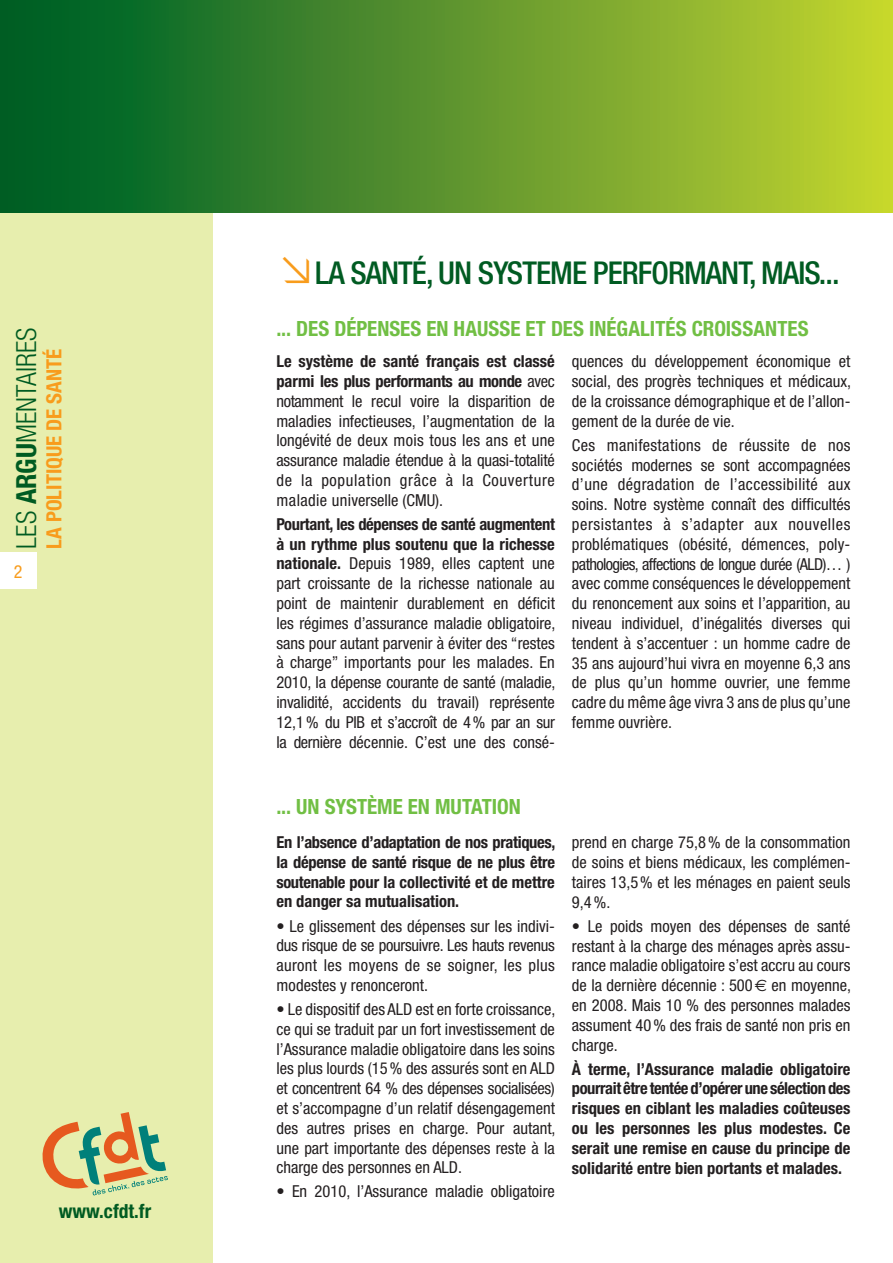
<style>
.page{position:relative;width:893px;height:1263px;background:#fff}
.page>*{position:absolute;margin:0;border:0;box-sizing:border-box;transform-origin:0 0}
.ours{font:500 condensed 31.5px "Helvetica Neue";letter-spacing:-.03em;color:#005b22}
.t1{font:300 condensed 27.75px "Helvetica Neue";color:#005b22}
.ours-2{font:700 condensed 21px "Helvetica Neue";color:#71bf44}
.t2{font:700 condensed 21px "Helvetica Neue";color:#f89c1c}
.t3{font:700 condensed 19.5px "Helvetica Neue";color:#005b22}
.t4{font:condensed 18px "Helvetica Neue";color:#f89c1c}
.ours-3{font:condensed 16.5px/19.8px "Helvetica Neue";color:#231f20;text-align:justify}
.ours-4{font:700 condensed 16.5px/19.8px "Helvetica Neue";color:#231f20;text-align:justify}
.s1{font-weight:700}
.s2{font-family:"DIN Regular Alternate";font-weight:400;font-stretch:normal;font-size:39px;color:#f89c1c}
.s3{font-family:"Euro Sans";font-stretch:normal}
</style>
<div class="page">
<div style="left:0;top:0;width:213px;height:1263px;background:#e7eeae"></div>
<div style="left:0;top:0;width:893px;height:213px;background:linear-gradient(to right,#005827,#c5d332)"></div>
<div style="left:0;top:553px;width:36px;height:36px;background:#fff"></div>
<svg style="left:42px;top:1112px;width:126px;height:83px"></svg>
<p class="t1" style="left:11px;top:549px;width:222px;rotate:-90deg">LES <span class="s1">ARGU</span>MENTAIRES</p>
<p class="t2" style="left:41px;top:549px;width:201px;rotate:-90deg">LA POLITIQUE DE SANTÉ</p>
<p class="t4" style="left:14px;top:561px;width:10px">2</p>
<p class="t3" style="left:59px;top:1200px;width:94px">www.cfdt.fr</p>
<p class="ours" style="left:276px;top:254px;width:565px"><span class="s2">≥</span>LA SANTÉ, UN SYSTEME PERFORMANT, MAIS...</p>
<p class="ours-2" style="left:276px;top:316px;width:534px">... DES DÉPENSES EN HAUSSE ET DES INÉGALITÉS CROISSANTES</p>
<p class="ours-3" style="left:276px;top:351px;width:280px"><span class="s1">Le système de santé français est classé parmi les plus performants au monde</span> avec notamment le recul voire la disparition de maladies infectieuses, l’augmentation de la longévité de deux mois tous les ans et une assurance maladie étendue à la quasi-totalité de la population grâce à la Couverture maladie universelle (CMU).</p>
<p class="ours-3" style="left:276px;top:514px;width:281px"><span class="s1">Pourtant, les dépenses de santé augmentent à un rythme plus soutenu que la richesse nationale.</span> Depuis 1989, elles captent une part croissante de la richesse nationale au point de maintenir durablement en déficit les régimes d’assurance maladie obligatoire, sans pour autant parvenir à éviter des “restes à charge” importants pour les malades. En 2010, la dépense courante de santé (maladie, invalidité, accidents du travail) représente 12,1% du PIB et s’accroît de 4% par an sur la dernière décennie. C’est une des consé-</p>
<p class="ours-3" style="left:572px;top:351px;width:281px">quences du développement économique et social, des progrès techniques et médicaux, de la croissance démographique et de l’allon&shy;gement de la durée de vie.</p>
<p class="ours-3" style="left:572px;top:435px;width:280px">Ces manifestations de réussite de nos sociétés modernes se sont accompagnées d’une dégradation de l’accessibilité aux soins. Notre système connaît des difficultés persistantes à s’adapter aux nouvelles problématiques (obésité, démences, poly&shy;pathologies, affections de longue durée (ALD)… ) avec comme conséquences le développement du renoncement aux soins et l’apparition, au niveau individuel, d’inégalités diverses qui tendent à s’accentuer : un homme cadre de 35 ans aujourd’hui vivra en moyenne 6,3 ans de plus qu’un homme ouvrier, une femme cadre du même âge vivra 3 ans de plus qu’une femme ouvrière.</p>
<p class="ours-2" style="left:276px;top:794px;width:246px">... UN SYSTÈME EN MUTATION</p>
<p class="ours-4" style="left:276px;top:832px;width:281px">En l’absence d’adaptation de nos pratiques, la dépense de santé risque de ne plus être soutenable pour la collectivité et de mettre en danger sa mutualisation.</p>
<p class="ours-3" style="left:276px;top:916px;width:280px">• Le glissement des dépenses sur les indivi&shy;dus risque de se poursuivre. Les hauts revenus auront les moyens de se soigner, les plus modestes y renonceront.</p>
<p class="ours-3" style="left:276px;top:999px;width:281px">• Le dispositif des ALD est en forte croissance, ce qui se traduit par un fort investissement de l’Assurance maladie obligatoire dans les soins les plus lourds (15% des assurés sont en ALD et concentrent 64 % des dépenses socialisées) et s’accompagne d’un relatif désengagement des autres prises en charge. Pour autant, une part importante des dépenses reste à la charge des personnes en ALD.</p>
<p class="ours-3" style="left:276px;top:1181px;width:280px">• En 2010, l’Assurance maladie obligatoire</p>
<p class="ours-3" style="left:572px;top:832px;width:280px">prend en charge 75,8% de la consommation de soins et biens médicaux, les complémen&shy;taires 13,5% et les ménages en paient seuls 9,4%.</p>
<p class="ours-3" style="left:572px;top:916px;width:281px">• Le poids moyen des dépenses de santé restant à la charge des ménages après assu&shy;rance maladie obligatoire s’est accru au cours de la dernière décennie : 500<span class="s3">e</span> en moyenne, en 2008. Mais 10 % des personnes malades assument 40% des frais de santé non pris en charge.</p>
<p class="ours-4" style="left:572px;top:1058px;width:280px">À terme, l’Assurance maladie obligatoire</p>
<p class="ours-4" style="left:572px;top:1078px;width:280px">pourrait être tentée d’opérer une sélection des risques en ciblant les maladies coûteuses ou les personnes les plus modestes. Ce serait une remise en cause du principe de solidarité entre bien portants et malades.</p>
</div>
